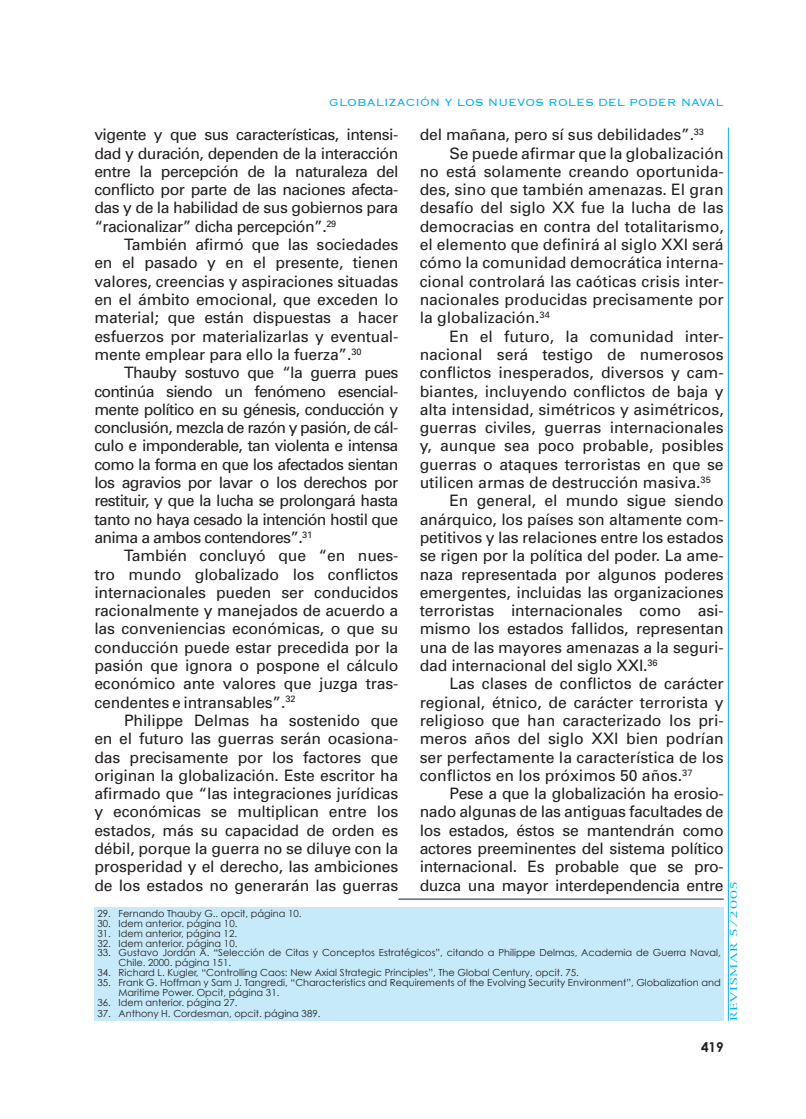
<style>
.page{position:relative;width:806px;height:1119px;background:#fff}
.page>*{position:absolute;margin:0;border:0;box-sizing:border-box;transform-origin:0 0}
.t1{font:15.75px/18.3px "Univers";letter-spacing:-.01em;color:#231f20;text-align:justify}
.t2{font:300 13.5px "Copperplate";color:#00aeef}
.t3{font:700 13.5px "Century Gothic";color:#231f20}
.t4{font:9.75px/9.8px "Century Gothic";color:#231f20}
.t5{font:9px "New York";letter-spacing:.05em;color:#00aeef;scale:1.5 1}
</style>
<div class="page">
<hr style="left:728px;top:128px;width:1px;height:892px;background:#00aeef">
<div style="left:94px;top:907px;width:630px;height:113px;background:#c6eafa"></div>
<hr style="left:398px;top:899px;width:326px;height:1px;background:#231f20">
<p class="t2" style="left:329px;top:93px;width:396px">GLOBALIZACIÓN Y LOS NUEVOS ROLES DEL PODER NAVAL</p>
<p class="t1" style="left:420px;top:126px;width:286px">del mañana, pero sí sus debilidades”.<sup>33</sup></p>
<p class="t1" style="left:449px;top:144px;width:276px">Se puede afirmar que la globalización</p>
<p class="t1" style="left:420px;top:162px;width:306px">no está solamente creando oportunida-</p>
<p class="t1" style="left:420px;top:181px;width:305px">des, sino que también amenazas. El gran</p>
<p class="t1" style="left:420px;top:199px;width:305px">desafío del siglo XX fue la lucha de las</p>
<p class="t1" style="left:420px;top:217px;width:306px">democracias en contra del totalitarismo,</p>
<p class="t1" style="left:420px;top:236px;width:306px">el elemento que definirá al siglo XXI será</p>
<p class="t1" style="left:420px;top:254px;width:306px">cómo la comunidad democrática interna-</p>
<p class="t1" style="left:420px;top:272px;width:306px">cional controlará las caóticas crisis inter-</p>
<p class="t1" style="left:420px;top:290px;width:306px">nacionales producidas precisamente por</p>
<p class="t1" style="left:420px;top:309px;width:132px">la globalización.<sup>34</sup></p>
<p class="t1" style="left:449px;top:327px;width:276px">En el futuro, la comunidad inter-</p>
<p class="t1" style="left:420px;top:345px;width:306px">nacional será testigo de numerosos</p>
<p class="t1" style="left:420px;top:364px;width:306px">conflictos inesperados, diversos y cam-</p>
<p class="t1" style="left:420px;top:382px;width:305px">biantes, incluyendo conflictos de baja y</p>
<p class="t1" style="left:420px;top:400px;width:306px">alta intensidad, simétricos y asimétricos,</p>
<p class="t1" style="left:420px;top:419px;width:306px">guerras civiles, guerras internacionales</p>
<p class="t1" style="left:420px;top:437px;width:305px">y, aunque sea poco probable, posibles</p>
<p class="t1" style="left:420px;top:455px;width:305px">guerras o ataques terroristas en que se</p>
<p class="t1" style="left:420px;top:473px;width:293px">utilicen armas de destrucción masiva.<sup>35</sup></p>
<p class="t1" style="left:449px;top:492px;width:276px">En general, el mundo sigue siendo</p>
<p class="t1" style="left:420px;top:510px;width:306px">anárquico, los países son altamente com-</p>
<p class="t1" style="left:420px;top:528px;width:306px">petitivos y las relaciones entre los estados</p>
<p class="t1" style="left:420px;top:547px;width:306px">se rigen por la política del poder. La ame-</p>
<p class="t1" style="left:420px;top:565px;width:306px">naza representada por algunos poderes</p>
<p class="t1" style="left:420px;top:583px;width:306px">emergentes, incluidas las organizaciones</p>
<p class="t1" style="left:420px;top:602px;width:306px">terroristas internacionales como asi-</p>
<p class="t1" style="left:420px;top:620px;width:306px">mismo los estados fallidos, representan</p>
<p class="t1" style="left:420px;top:638px;width:306px">una de las mayores amenazas a la seguri-</p>
<p class="t1" style="left:420px;top:656px;width:239px">dad internacional del siglo XXI.<sup>36</sup></p>
<p class="t1" style="left:449px;top:675px;width:276px">Las clases de conflictos de carácter</p>
<p class="t1" style="left:420px;top:693px;width:305px">regional, étnico, de carácter terrorista y</p>
<p class="t1" style="left:420px;top:711px;width:306px">religioso que han caracterizado los pri-</p>
<p class="t1" style="left:420px;top:730px;width:306px">meros años del siglo XXI bien podrían</p>
<p class="t1" style="left:420px;top:748px;width:306px">ser perfectamente la característica de los</p>
<p class="t1" style="left:420px;top:766px;width:274px">conflictos en los próximos 50 años.<sup>37</sup></p>
<p class="t1" style="left:449px;top:785px;width:276px">Pese a que la globalización ha erosio-</p>
<p class="t1" style="left:420px;top:803px;width:306px">nado algunas de las antiguas facultades de</p>
<p class="t1" style="left:420px;top:821px;width:306px">los estados, éstos se mantendrán como</p>
<p class="t1" style="left:420px;top:839px;width:306px">actores preeminentes del sistema político</p>
<p class="t1" style="left:420px;top:858px;width:306px">internacional. Es probable que se pro-</p>
<p class="t1" style="left:420px;top:876px;width:305px">duzca una mayor interdependencia entre</p>
<p class="t1" style="left:94px;top:126px;width:306px">vigente y que sus características, intensi&shy;dad y duración, dependen de la interacción entre la percepción de la naturaleza del conflicto por parte de las naciones afecta&shy;das y de la habilidad de sus gobiernos para “racionalizar” dicha percepción”.<sup>29</sup></p>
<p class="t1" style="left:94px;top:236px;width:306px;text-indent:30px">También afirmó que las sociedades en el pasado y en el presente, tienen valores, creencias y aspiraciones situadas en el ámbito emocional, que exceden lo material; que están dispuestas a hacer esfuerzos por materializarlas y eventual&shy;mente emplear para ello la fuerza”.<sup>30</sup></p>
<p class="t1" style="left:94px;top:364px;width:306px;text-indent:30px">Thauby sostuvo que “la guerra pues continúa siendo un fenómeno esencial&shy;mente político en su génesis, conducción y conclusión, mezcla de razón y pasión, de cál&shy;culo e imponderable, tan violenta e intensa como la forma en que los afectados sientan los agravios por lavar o los derechos por restituir, y que la lucha se prolongará hasta tanto no haya cesado la intención hostil que anima a ambos contendores”.<sup>31</sup></p>
<p class="t1" style="left:94px;top:547px;width:306px;text-indent:30px">También concluyó que “en nues&shy;tro mundo globalizado los conflictos internacionales pueden ser conducidos racionalmente y manejados de acuerdo a las conveniencias económicas, o que su conducción puede estar precedida por la pasión que ignora o pospone el cálculo económico ante valores que juzga tras&shy;cendentes e intransables”.<sup>32</sup></p>
<p class="t1" style="left:94px;top:711px;width:306px;text-indent:30px">Philippe Delmas ha sostenido que en el futuro las guerras serán ocasiona&shy;das precisamente por los factores que originan la globalización. Este escritor ha afirmado que “las integraciones jurídicas y económicas se multiplican entre los estados, más su capacidad de orden es débil, porque la guerra no se diluye con la prosperidad y el derecho, las ambiciones de los estados no generarán las guerras</p>
<p class="t5" style="left:728px;top:1020px;width:95px;rotate:-90deg">REVISMAR 5/2005</p>
<p class="t4" style="left:97px;top:909px;width:206px">29. Fernando Thauby G.. opcit, página 10.</p>
<p class="t4" style="left:97px;top:919px;width:142px">30. Idem anterior. página 10.</p>
<p class="t4" style="left:97px;top:928px;width:141px">31. Idem anterior, página 12.</p>
<p class="t4" style="left:97px;top:938px;width:142px">32. Idem anterior. página 10.</p>
<p class="t4" style="left:119px;top:948px;width:604px;text-indent:-21px">33. Gustavo Jordán A. “Selección de Citas y Conceptos Estratégicos”, citando a Philippe Delmas, Academia de Guerra Naval,<br>Chile. 2000. página 151.</p>
<p class="t4" style="left:97px;top:967px;width:483px">34. Richard L. Kugler, “Controlling Caos: New Axial Strategic Principles”, The Global Century, opcit. 75.</p>
<p class="t4" style="left:119px;top:977px;width:604px;text-indent:-21px">35. Frank G. Hoffman y Sam J. Tangredi, “Characteristics and Requirements of the Evolving Security Environment”, Globalization and<br>Maritime Power. Opcit, página 31.</p>
<p class="t4" style="left:97px;top:997px;width:142px">36. Idem anterior. página 27.</p>
<p class="t4" style="left:97px;top:1008px;width:225px">37. Anthony H. Cordesman, opcit. página 389.</p>
<p class="t3" style="left:701px;top:1038px;width:24px">419</p>
</div>
